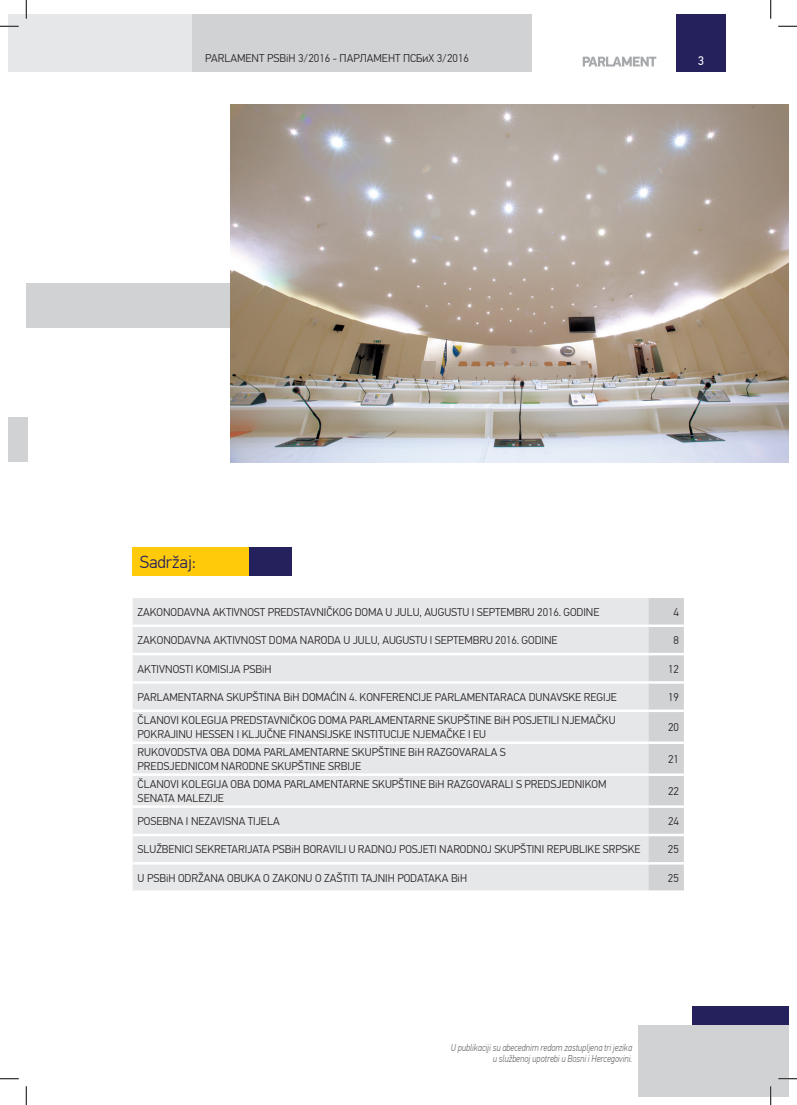
<style>
.page{position:relative;width:797px;height:1105px;background:#fff}
.page>*{position:absolute;margin:0;border:0;box-sizing:border-box;transform-origin:0 0}
.t1{font:300 17.5px "PF Din Text Pro";color:#25215c}
.t2{font:12.5px "PF Din Text Pro";color:#fff}
.t3{font:300 11.25px/13.5px "PF Din Text Pro";color:#231f20}
.t4{font:italic 300 10px/11.2px "PF Din Text Pro";letter-spacing:-.005em;color:#6c6d70;text-align:right;scale:.85 1}
</style>
<div class="page">
<div style="left:9px;top:14px;width:17px;height:57px;background:#e6e7e9"></div>
<div style="left:26px;top:14px;width:168px;height:57px;background:#e6e7e9"></div>
<div style="left:193px;top:14px;width:339px;height:57px;background:#d1d2d4"></div>
<div style="left:676px;top:14px;width:49px;height:57px;background:#25215c"></div>
<svg style="left:582px;top:57px;width:74px;height:9px"></svg>
<div style="left:133px;top:547px;width:159px;height:28px;background:#feca0a"></div>
<div style="left:249px;top:547px;width:43px;height:28px;background:#25215c"></div>
<div style="left:637px;top:1025px;width:151px;height:71px;background:#d1d2d4"></div>
<div style="left:692px;top:1007px;width:96px;height:18px;background:#25215c"></div>
<div style="left:9px;top:418px;width:19px;height:44px;background:#d1d2d4"></div>
<div style="left:26px;top:283px;width:204px;height:44px;background:#d1d2d4"></div>
<img style="left:230px;top:104px;width:558px;height:358px">
<div style="left:133px;top:598px;width:515px;height:292px;background:#e6e7e9"></div>
<div style="left:648px;top:598px;width:36px;height:292px;background:#d1d2d4"></div>
<hr style="left:133px;top:624px;width:515px;height:3px;background:#fff">
<hr style="left:648px;top:624px;width:36px;height:3px;background:#fff">
<hr style="left:133px;top:653px;width:515px;height:2px;background:#fff">
<hr style="left:648px;top:653px;width:36px;height:2px;background:#fff">
<hr style="left:133px;top:681px;width:515px;height:3px;background:#fff">
<hr style="left:648px;top:681px;width:36px;height:3px;background:#fff">
<hr style="left:133px;top:709px;width:515px;height:3px;background:#fff">
<hr style="left:648px;top:709px;width:36px;height:3px;background:#fff">
<hr style="left:133px;top:741px;width:515px;height:3px;background:#fff">
<hr style="left:648px;top:741px;width:36px;height:3px;background:#fff">
<hr style="left:133px;top:773px;width:515px;height:3px;background:#fff">
<hr style="left:648px;top:773px;width:36px;height:3px;background:#fff">
<hr style="left:133px;top:805px;width:515px;height:3px;background:#fff">
<hr style="left:648px;top:805px;width:36px;height:3px;background:#fff">
<hr style="left:133px;top:834px;width:515px;height:2px;background:#fff">
<hr style="left:648px;top:834px;width:36px;height:2px;background:#fff">
<hr style="left:133px;top:862px;width:515px;height:2px;background:#fff">
<hr style="left:648px;top:862px;width:36px;height:2px;background:#fff">
<svg style="left:0;top:25px;width:19px;height:2px"></svg>
<svg style="left:778px;top:25px;width:19px;height:2px"></svg>
<svg style="left:0;top:1078px;width:19px;height:1px"></svg>
<svg style="left:778px;top:1078px;width:19px;height:1px"></svg>
<svg style="left:25px;top:0;width:2px;height:19px"></svg>
<svg style="left:25px;top:1086px;width:2px;height:19px"></svg>
<svg style="left:770px;top:0;width:1px;height:19px"></svg>
<svg style="left:770px;top:1086px;width:1px;height:19px"></svg>
<p class="t3" style="left:205px;top:52px;width:265px">PARLAMENT PSBIH 3/2016 - ПАРЛАМЕНТ ПСБИХ 3/2016</p>
<p class="t2" style="left:697px;top:53px;width:8px">3</p>
<h1 class="t1" style="left:140px;top:552px;width:58px">SADRŽAJ:</h1>
<p class="t3" style="left:138px;top:605px;width:301px">ZAKONODAVNA AKTIVNOST PREDSTAVNIČKOG DOMA U JULU, AUGUSTU</p>
<p class="t3" style="left:472px;top:605px;width:51px">I SEPTEMBRU</p>
<p class="t3" style="left:537px;top:605px;width:63px">2016. GODINE</p>
<p class="t3" style="left:673px;top:605px;width:7px">4</p>
<p class="t3" style="left:138px;top:634px;width:259px">ZAKONODAVNA AKTIVNOST DOMA NARODA U JULU, AUGUSTU</p>
<p class="t3" style="left:430px;top:634px;width:51px">I SEPTEMBRU</p>
<p class="t3" style="left:495px;top:634px;width:63px">2016. GODINE</p>
<p class="t3" style="left:673px;top:634px;width:7px">8</p>
<p class="t3" style="left:138px;top:662px;width:135px">AKTIVNOSTI KOMISIJA PSBIH</p>
<p class="t3" style="left:668px;top:662px;width:12px">12</p>
<p class="t3" style="left:138px;top:690px;width:34px">PARLAME</p>
<p class="t3" style="left:184px;top:690px;width:126px">NTARNA SKUPŠTINA BIH DOMA</p>
<p class="t3" style="left:330px;top:690px;width:288px">ĆIN 4. KONFERENCIJE PARLAMENTARACA DUNAVSKE REGIJE</p>
<p class="t3" style="left:668px;top:690px;width:12px">19</p>
<p class="t3" style="left:138px;top:714px;width:479px">ČLANOVI KOLEGIJA PREDSTAVNIČKOG DOMA PARLAMENTARNE SKUPŠTINE BIH POSJETILI NJEMAČKU<br>POKRAJINU HESSEN I KLJUČNE</p>
<p class="t3" style="left:668px;top:720px;width:12px">20</p>
<p class="t3" style="left:289px;top:727px;width:7px">FINANSIJSKE</p>
<p class="t3" style="left:354px;top:727px;width:6px">INSTITUCIJE</p>
<p class="t3" style="left:413px;top:727px;width:8px">NJEMAČKE</p>
<p class="t3" style="left:468px;top:727px;width:12px">I EU</p>
<p class="t3" style="left:138px;top:746px;width:370px;text-indent:172px">NTARNE SKUPŠTINE BIH RAZGOVARALA S<br>PREDSJEDNICOM NARODNE SKUPŠTINE SRBIJE</p>
<p class="t3" style="left:668px;top:752px;width:12px">21</p>
<p class="t3" style="left:138px;top:778px;width:13px">ČLANOVI</p>
<p class="t3" style="left:181px;top:778px;width:7px">KOLEGIJA</p>
<p class="t3" style="left:230px;top:778px;width:8px">OBA</p>
<p class="t3" style="left:253px;top:778px;width:8px">DOMA</p>
<p class="t3" style="left:284px;top:778px;width:14px">PARLAMENTARNE</p>
<p class="t3" style="left:372px;top:778px;width:7px">SKUPŠTINE</p>
<p class="t3" style="left:428px;top:778px;width:40px">BIH RAZGOV</p>
<p class="t3" style="left:485px;top:778px;width:90px">ARALI S PREDSJEDNIKO</p>
<p class="t3" style="left:598px;top:778px;width:10px">M</p>
<p class="t3" style="left:138px;top:791px;width:88px">SENATA MALEZIJE</p>
<p class="t3" style="left:138px;top:746px;width:160px">RUKOVODSTVA OBA DOMA PARLAME</p>
<p class="t3" style="left:668px;top:784px;width:12px">22</p>
<p class="t3" style="left:138px;top:815px;width:143px">POSEBNA I NEZAVISNA TIJELA</p>
<p class="t3" style="left:668px;top:815px;width:12px">24</p>
<p class="t3" style="left:138px;top:843px;width:503px">SLUŽBENICI SEKRETARIJATA PSBIH BORAVILI U RADNOJ POSJETI NARODNOJ SKUPŠTINI REPUBLIKE SRPSKE</p>
<p class="t3" style="left:668px;top:843px;width:12px">25</p>
<p class="t3" style="left:138px;top:871px;width:331px">U PSBIH ODRŽANA OBUKA O ZAKONU O ZAŠTITI TAJNIH PODATAKA BIH</p>
<p class="t3" style="left:668px;top:871px;width:12px">25</p>
<p class="t4" style="left:451px;top:1042px;width:215px">U publikaciji su abecednim redom zastupljena tri jezika u službenoj upotrebi u Bosni i Hercegovini.</p>
</div>
